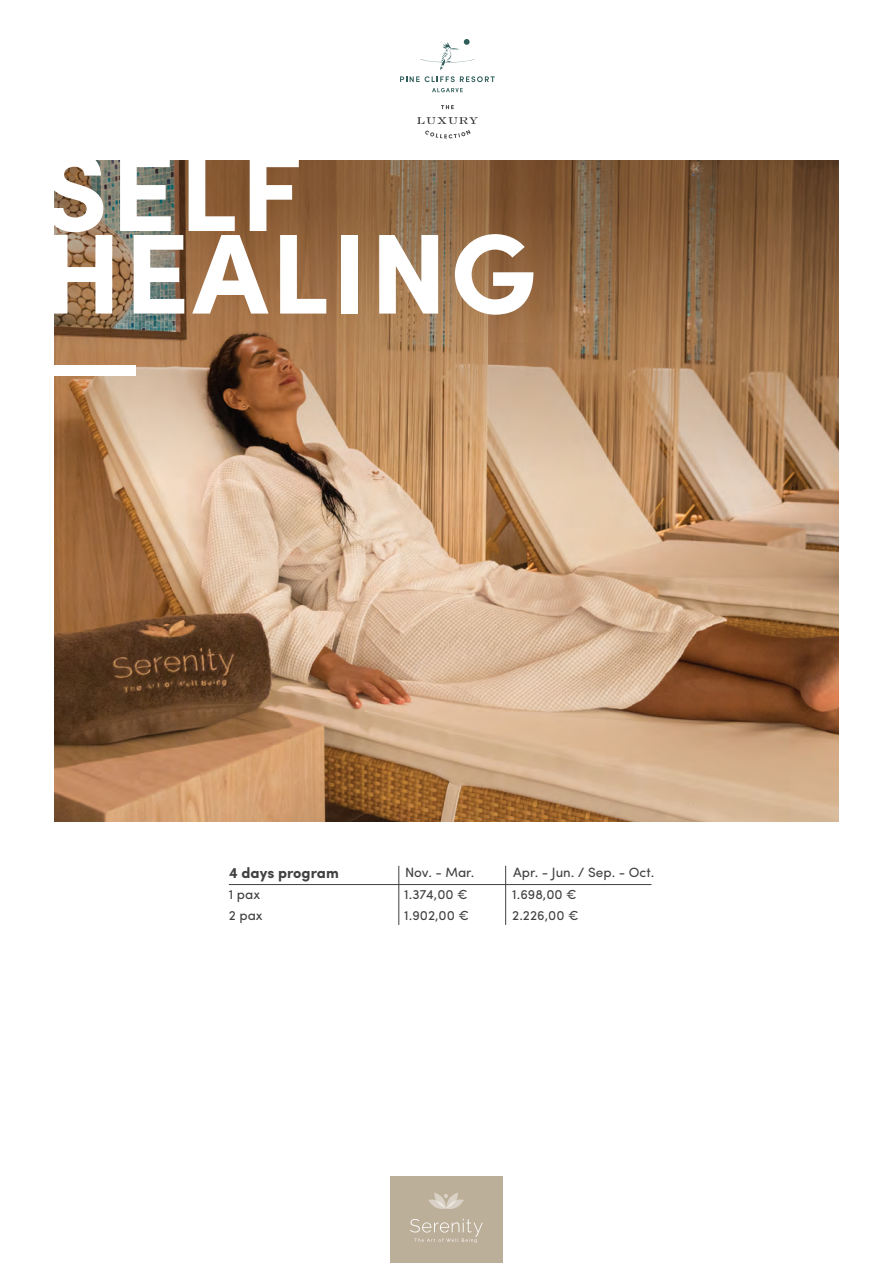
<style>
.page{position:relative;width:893px;height:1263px;background:#fff}
.page>*{position:absolute;margin:0;border:0;box-sizing:border-box;transform-origin:0 0}
.t1{font:700 114px/82.5px "Sofia Pro";letter-spacing:.025em;color:#fff}
.t2{font:700 15px "Sofia Pro";color:#414141}
.t3{font:13.5px "Sofia Pro";color:#414141}
</style>
<div class="page">
<img style="left:54px;top:554px;width:785px;height:267px">
<svg style="left:54px;top:160px;width:785px;height:394px;background:#a7815e"></svg>
<div style="left:23px;top:366px;width:113px;height:10px;background:#fff"></div>
<svg style="left:425px;top:130px;width:46px;height:8px"></svg>
<svg style="left:417px;top:117px;width:61px;height:7px"></svg>
<svg style="left:441px;top:105px;width:13px;height:4px"></svg>
<svg style="left:432px;top:88px;width:31px;height:4px"></svg>
<svg style="left:400px;top:76px;width:95px;height:6px"></svg>
<svg style="left:420px;top:39px;width:54px;height:31px"></svg>
<div style="left:390px;top:1177px;width:113px;height:86px;background:#bcaf99"></div>
<svg style="left:428px;top:1192px;width:36px;height:17px"></svg>
<svg style="left:410px;top:1219px;width:73px;height:24px"></svg>
<hr style="left:229px;top:884px;width:422px;height:1px;background:#414141">
<hr style="left:398px;top:866px;width:1px;height:59px;background:#414141">
<hr style="left:505px;top:866px;width:1px;height:59px;background:#414141">
<h1 class="t1" style="left:42px;top:143px;width:496px">SELF<br>HEALING</h1>
<p class="t2" style="left:229px;top:862px;width:112px">4 days program</p>
<p class="t3" style="left:405px;top:862px;width:71px">Nov. - Mar.</p>
<p class="t3" style="left:513px;top:862px;width:143px">Apr. - Jun. / Sep. - Oct.</p>
<p class="t3" style="left:229px;top:885px;width:33px">1 pax</p>
<p class="t3" style="left:404px;top:885px;width:65px">1.374,00 €</p>
<p class="t3" style="left:512px;top:885px;width:66px">1.698,00 €</p>
<p class="t3" style="left:229px;top:905px;width:35px">2 pax</p>
<p class="t3" style="left:404px;top:905px;width:66px">1.902,00 €</p>
<p class="t3" style="left:512px;top:905px;width:68px">2.226,00 €</p>
</div>
